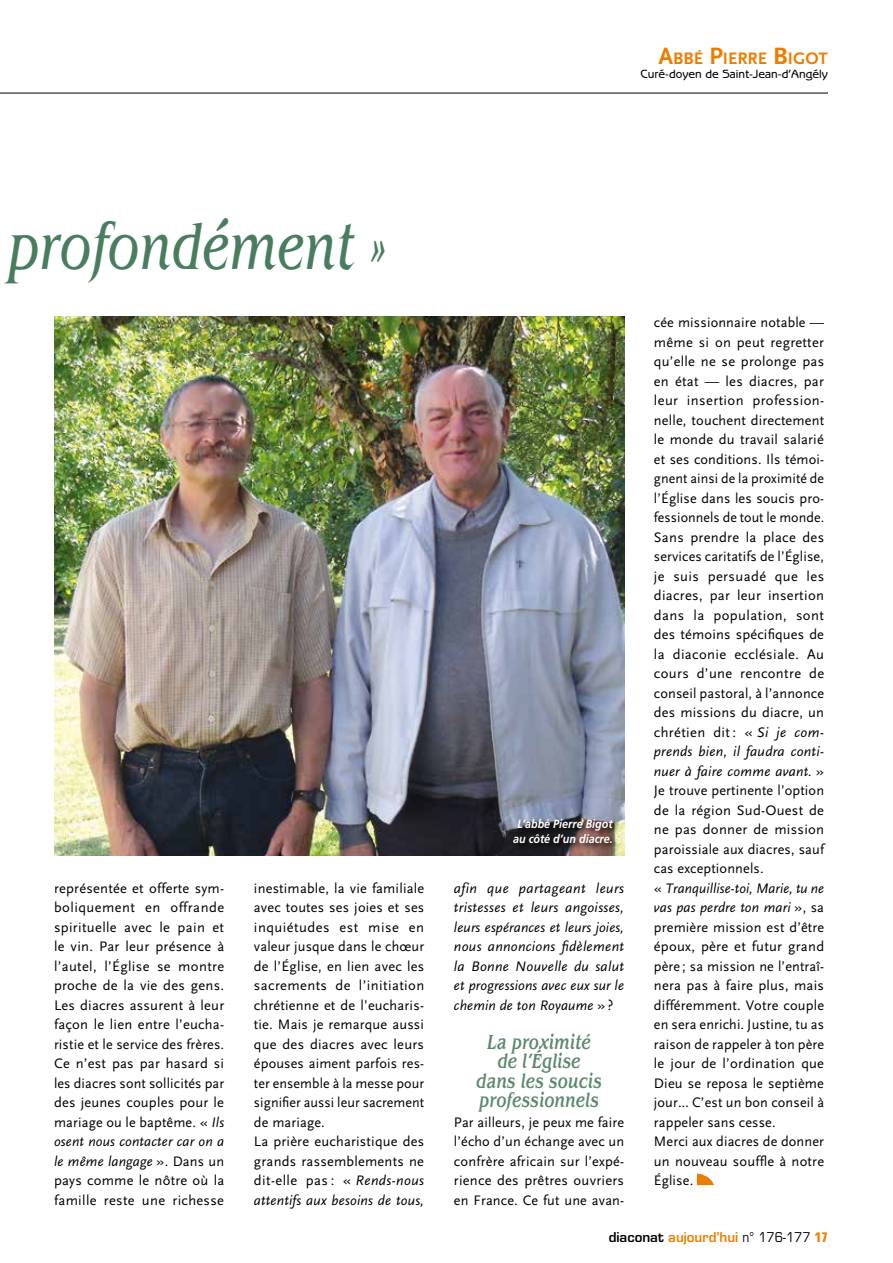
<style>
.page{position:relative;width:893px;height:1263px;background:#fff}
.page>*{position:absolute;margin:0;border:0;box-sizing:border-box;transform-origin:0 0}
.t1{font:italic 67.5px "Benguiat";letter-spacing:-.01em;color:#487e5e;scale:.74 1}
.t2{font:italic 500 21px/19.5px "Benguiat";color:#5c886b;text-align:center;scale:.75 1}
.t3{font:700 17.4px "Scala Sans";color:#ec7d00}
.t4{font:14.4px/19.5px "Scala Sans";letter-spacing:.01em;color:#000;text-align:justify}
.t5{font:italic 14.4px/19.5px "Scala Sans";letter-spacing:.01em;color:#000;text-align:justify}
.t6{font:600 13.2px "Eurostile";color:#ec7d00}
.t7{font:italic 700 12px/15px "Frutiger";color:#fff;text-align:center;scale:.9 1}
.t8{font:500 12px "Benguiat Gothic";color:#000}
.s1{font-size:24.75px}
.s2{font-style:italic}
.s3{font-style:normal}
.s4{color:#000}
.s5{font-weight:400;color:#000}
.s6{font-weight:700;font-stretch:condensed}
</style>
<div class="page">
<hr style="left:0;top:93px;width:828px;height:1px;background:#000">
<svg style="left:697px;top:1173px;width:17px;height:12px"></svg>
<img style="left:54px;top:316px;width:570px;height:540px">
<div style="left:512px;top:817px;width:108px;height:33px;background:#000;opacity:.75"></div>
<p class="t3" style="left:658px;top:49px;width:171px"><span class="s1">A</span>BBÉ <span class="s1">P</span>IERRE <span class="s1">B</span>IGOT</p>
<p class="t8" style="left:640px;top:67px;width:189px">Curé-doyen de Saint-Jean-d’Angély</p>
<h1 class="t1" style="left:8px;top:208px;width:514px">profondément »</h1>
<p class="t7" style="left:513px;top:816px;width:112px">L’abbé Pierre Bigot au côté d’un diacre.</p>
<p class="t4" style="left:54px;top:878px;width:172px">représentée et offerte sym&shy;boliquement en offrande spirituelle avec le pain et le vin. Par leur présence à l’autel, l’Église se montre proche de la vie des gens.<br>Les diacres assurent à leur façon le lien entre l’eucha&shy;ristie et le service des frères.<br>Ce n’est pas par hasard si les diacres sont sollicités par des jeunes couples pour le mariage ou le baptême. « <span class="s2">Ils osent nous contacter car on a le même langage</span> ». Dans un pays comme le nôtre où la famille reste une richesse</p>
<p class="t4" style="left:254px;top:878px;width:172px;text-align:left">inestimable, la vie familiale avec toutes ses joies et ses inquiétudes est mise en valeur jusque dans le chœur de l’Église, en lien avec les sacrements de l’initiation chrétienne et de l’eucharis&shy;tie. Mais je remarque aussi que des diacres avec leurs épouses aiment parfois res&shy;ter ensemble à la messe pour signifier aussi leur sacrement de mariage.<br>La prière eucharistique des grands rassemblements ne dit-elle pas : « <span class="s2">Rends-nous attentifs aux besoins de tous,</span></p>
<p class="t5" style="left:454px;top:878px;width:172px">afin que partageant leurs tristesses et leurs angoisses, leurs espérances et leurs joies, nous annoncions fidèlement la Bonne Nouvelle du salut et progressions avec eux sur le chemin de ton Royaume <span class="s3">» ?</span></p>
<h2 class="t2" style="left:476px;top:1032px;width:169px">La proximité de l’Église dans les soucis professionnels</h2>
<p class="t4" style="left:454px;top:1112px;width:172px">Par ailleurs, je peux me faire l’écho d’un échange avec un confrère africain sur l’expé&shy;rience des prêtres ouvriers en France. Ce fut une avan-</p>
<p class="t4" style="left:654px;top:313px;width:172px;text-align:left">cée missionnaire notable — même si on peut regretter qu’elle ne se prolonge pas en état — les diacres, par leur insertion profession&shy;nelle, touchent directement le monde du travail salarié et ses conditions. Ils témoi&shy;gnent ainsi de la proximité de l’Église dans les soucis pro&shy;fessionnels de tout le monde.<br>Sans prendre la place des services caritatifs de l’Église, je suis persuadé que les diacres, par leur insertion dans la population, sont des témoins spécifiques de la diaconie ecclésiale. Au cours d’une rencontre de conseil pastoral, à l’annonce des missions du diacre, un chrétien dit : « <span class="s2">Si je com&shy;prends bien, il faudra conti&shy;nuer à faire comme avant.</span> »<br>Je trouve pertinente l’option de la région Sud-Ouest de ne pas donner de mission paroissiale aux diacres, sauf cas exceptionnels.<br>« <span class="s2">Tranquillise-toi, Marie, tu ne vas pas perdre ton mari</span> », sa première mission est d’être époux, père et futur grand père ; sa mission ne l’entraî&shy;nera pas à faire plus, mais différemment. Votre couple en sera enrichi. Justine, tu as raison de rappeler à ton père le jour de l’ordination que<br>Dieu se reposa le septième jour… C’est un bon conseil à rappeler sans cesse.<br>Merci aux diacres de donner un nouveau souffle à notre<br>Église.</p>
<p class="t6" style="left:609px;top:1229px;width:221px"><span class="s4">diaconat</span> aujourd’hui <span class="s5">n° 176-177</span> <span class="s6">17</span></p>
</div>
